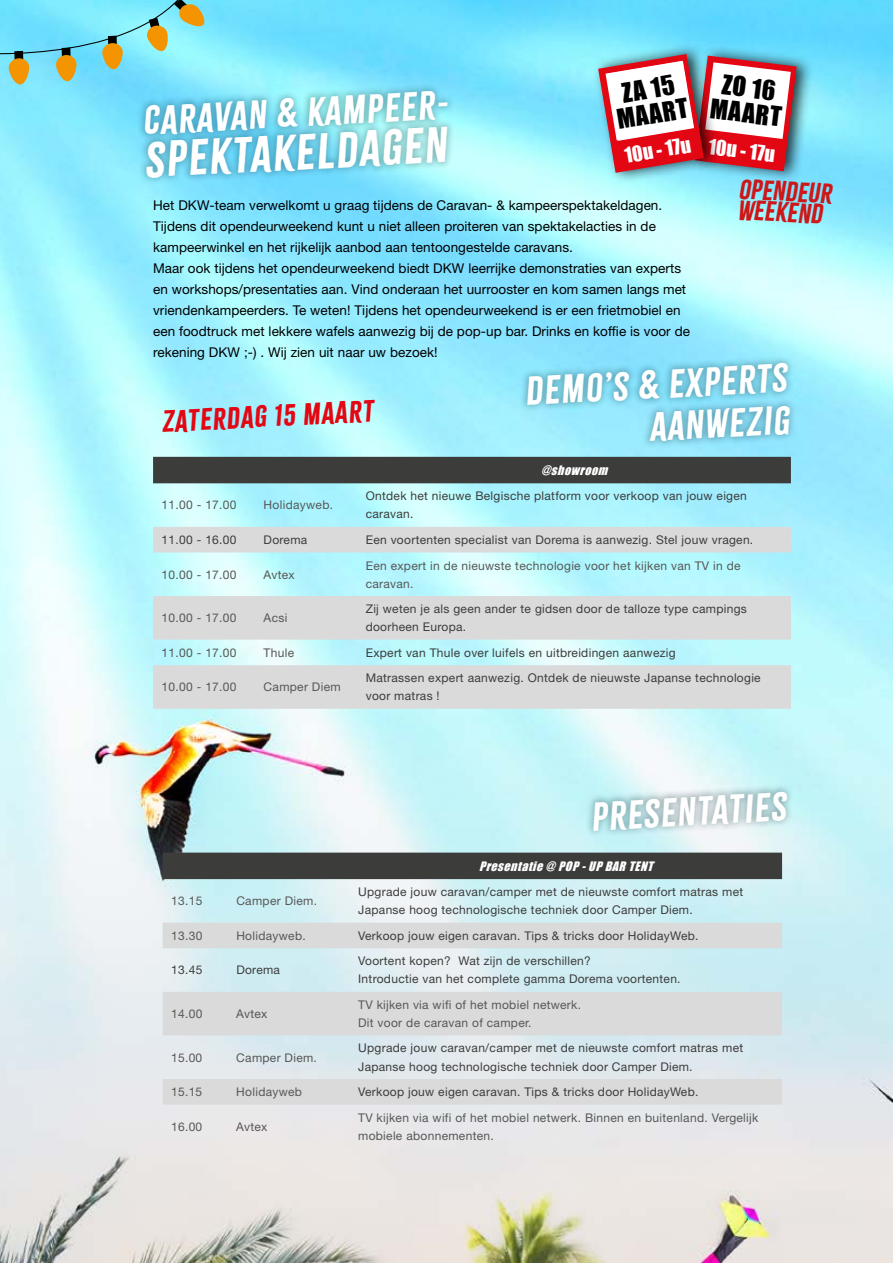
<style>
.page{position:relative;width:893px;height:1263px;background:#fff}
.page>*{position:absolute;margin:0;border:0;box-sizing:border-box;transform-origin:0 0}
.t1{font:italic 44.25px "Citrus Gothic Solid";color:#fff}
.t2{font:italic 35.4px/42.5px "Citrus Gothic Solid";color:#fff;text-align:right}
.t3{font:italic 27px "Citrus Gothic Solid";color:#e30613}
.t4{font:25.05px/25.3px "Impact";color:#000;text-align:center}
.t5{font:italic 24.75px/21px "Citrus Gothic Solid";color:#cd1719}
.t6{font:19.8px "Impact";color:#fff}
.t7{font:13.5px/21px "Helvetica Neue LT Std";letter-spacing:.005em;color:#000}
.t8{font:12px/18px "Helvetica Neue LT Std";letter-spacing:.025em;color:#3c3c3b}
.t9{font:12px/18px "Helvetica Neue LT Std";letter-spacing:.025em;color:#575756}
.t10{font:italic 12px "Impact";color:#fff}
</style>
<div class="page">
<img style="left:0;top:0;width:893px;height:1263px">
<div style="left:689px;top:44px;width:124px;height:139px;background:#000;opacity:.75"></div>
<div style="left:593px;top:43px;width:128px;height:141px;background:#000;opacity:.75"></div>
<svg style="left:598px;top:54px;width:199px;height:119px"></svg>
<svg style="left:0;top:0;width:460px;height:188px;background:#7bd8ea"></svg>
<svg style="left:583px;top:782px;width:214px;height:58px;background:#c1dcdf"></svg>
<div style="left:163px;top:853px;width:619px;height:26px;background:#3c3c3b"></div>
<svg style="left:163px;top:923px;width:619px;height:181px;background:#d9e2e4"></svg>
<svg style="left:153px;top:354px;width:647px;height:129px;background:#86c3cf"></svg>
<svg style="left:153px;top:527px;width:638px;height:182px;background:#d1e5e7"></svg>
<h3 class="t4" style="left:620px;top:80px;width:55px;rotate:-9deg">ZA 15</h3>
<h2 class="t2" style="left:142px;top:100px;width:307px;rotate:-3deg">CARAVAN &amp; KAMPEER-</h2>
<h3 class="t4" style="left:615px;top:106px;width:73px;rotate:-9deg">MAART</h3>
<h1 class="t1" style="left:144px;top:132px;width:304px;rotate:-3deg">SPEKTAKELDAGEN</h1>
<h3 class="t6" style="left:622px;top:141px;width:68px;rotate:-10deg">10u - 17u</h3>
<p class="t7" style="left:153px;top:195px;width:538px">Het DKW-team verwelkomt u graag tijdens de Caravan- &amp; kampeerspektakeldagen.<br>Tijdens dit opendeurweekend kunt u niet alleen proiteren van spektakelacties in de kampeerwinkel en het rijkelijk aanbod aan tentoongestelde caravans.<br>Maar ook tijdens het opendeurweekend biedt DKW leerrijke demonstraties van experts en workshops/presentaties aan. Vind onderaan het uurrooster en kom samen langs met vriendenkampeerders. Te weten! Tijdens het opendeurweekend is er een frietmobiel en een foodtruck met lekkere wafels aanwezig bij de pop-up bar. Drinks en koffie is voor de rekening DKW ;-) . Wij zien uit naar uw bezoek!</p>
<h3 class="t4" style="left:715px;top:70px;width:73px;rotate:7deg">ZO 16<br>MAART</h3>
<h3 class="t6" style="left:711px;top:131px;width:68px;rotate:7deg">10u - 17u</h3>
<h3 class="t5" style="left:740px;top:179px;width:94px;rotate:3deg">OPENDEUR<br>WEE KEND</h3>
<h3 class="t3" style="left:161px;top:405px;width:213px;rotate:-3deg">ZATERDAG 15 MAART</h3>
<h2 class="t2" style="left:525px;top:371px;width:263px;rotate:-3deg">Demo’s &amp; Experts aanwezig</h2>
<p class="t10" style="left:541px;top:461px;width:72px">@showroom</p>
<p class="t9" style="left:162px;top:496px;width:76px">11.00 - 17.00</p>
<p class="t9" style="left:264px;top:496px;width:71px">Holidayweb.</p>
<p class="t8" style="left:366px;top:487px;width:383px">Ontdek het nieuwe Belgische platform voor verkoop van jouw eigen caravan.</p>
<p class="t8" style="left:162px;top:530px;width:76px">11.00 - 16.00</p>
<p class="t8" style="left:264px;top:530px;width:45px">Dorema</p>
<p class="t8" style="left:366px;top:530px;width:389px">Een voortenten specialist van Dorema is aanwezig. Stel jouw vragen.</p>
<p class="t9" style="left:162px;top:565px;width:76px">10.00 - 17.00</p>
<p class="t9" style="left:264px;top:565px;width:33px">Avtex</p>
<p class="t9" style="left:366px;top:556px;width:376px">Een expert in de nieuwste technologie voor het kijken van TV in de caravan.</p>
<p class="t9" style="left:162px;top:609px;width:76px">10.00 - 17.00</p>
<p class="t9" style="left:264px;top:609px;width:25px">Acsi</p>
<p class="t8" style="left:366px;top:600px;width:383px">Zij weten je als geen ander te gidsen door de talloze type campings doorheen Europa.</p>
<p class="t9" style="left:162px;top:643px;width:76px">11.00 - 17.00</p>
<p class="t9" style="left:264px;top:643px;width:32px">Thule</p>
<p class="t8" style="left:366px;top:643px;width:311px">Expert van Thule over luifels en uitbreidingen aanwezig</p>
<p class="t9" style="left:162px;top:678px;width:76px">10.00 - 17.00</p>
<p class="t9" style="left:264px;top:678px;width:79px">Camper Diem</p>
<p class="t8" style="left:366px;top:669px;width:397px">Matrassen expert aanwezig. Ontdek de nieuwste Japanse technologie voor matras !</p>
<h2 class="t2" style="left:590px;top:796px;width:197px;rotate:-3deg">PRESENTATIES</h2>
<p class="t10" style="left:479px;top:856px;width:180px">Presentatie@ POP-UPBARTENT</p>
<p class="t9" style="left:171px;top:892px;width:33px">13.15</p>
<p class="t9" style="left:236px;top:892px;width:82px">Camper Diem.</p>
<p class="t8" style="left:358px;top:883px;width:387px">Upgrade jouw caravan/camper met de nieuwste comfort matras met<br>Japanse hoog technologische techniek door Camper Diem.</p>
<p class="t9" style="left:171px;top:926px;width:33px">13.30</p>
<p class="t9" style="left:236px;top:926px;width:71px">Holidayweb.</p>
<p class="t8" style="left:358px;top:926px;width:342px">Verkoop jouw eigen caravan. Tips &amp; tricks door HolidayWeb.</p>
<p class="t8" style="left:171px;top:961px;width:33px">13.45</p>
<p class="t8" style="left:236px;top:961px;width:45px">Dorema</p>
<p class="t8" style="left:358px;top:952px;width:324px">Voortent kopen? Wat zijn de verschillen?<br>Introductie van het complete gamma Dorema voortenten.</p>
<p class="t9" style="left:171px;top:1004px;width:33px">14.00</p>
<p class="t9" style="left:236px;top:1004px;width:33px">Avtex</p>
<p class="t9" style="left:358px;top:995px;width:224px">TV kijken via wifi of het mobiel netwerk.<br>Dit voor de caravan of camper.</p>
<p class="t9" style="left:171px;top:1048px;width:33px">15.00</p>
<p class="t9" style="left:236px;top:1048px;width:82px">Camper Diem.</p>
<p class="t8" style="left:358px;top:1039px;width:387px">Upgrade jouw caravan/camper met de nieuwste comfort matras met<br>Japanse hoog technologische techniek door Camper Diem.</p>
<p class="t9" style="left:171px;top:1083px;width:33px">15.15</p>
<p class="t9" style="left:236px;top:1083px;width:67px">Holidayweb</p>
<p class="t8" style="left:358px;top:1083px;width:342px">Verkoop jouw eigen caravan. Tips &amp; tricks door HolidayWeb.</p>
<p class="t9" style="left:171px;top:1117px;width:33px">16.00</p>
<p class="t9" style="left:236px;top:1117px;width:33px">Avtex</p>
<p class="t9" style="left:358px;top:1108px;width:402px">TV kijken via wifi of het mobiel netwerk. Binnen en buitenland. Vergelijk mobiele abonnementen.</p>
</div>
